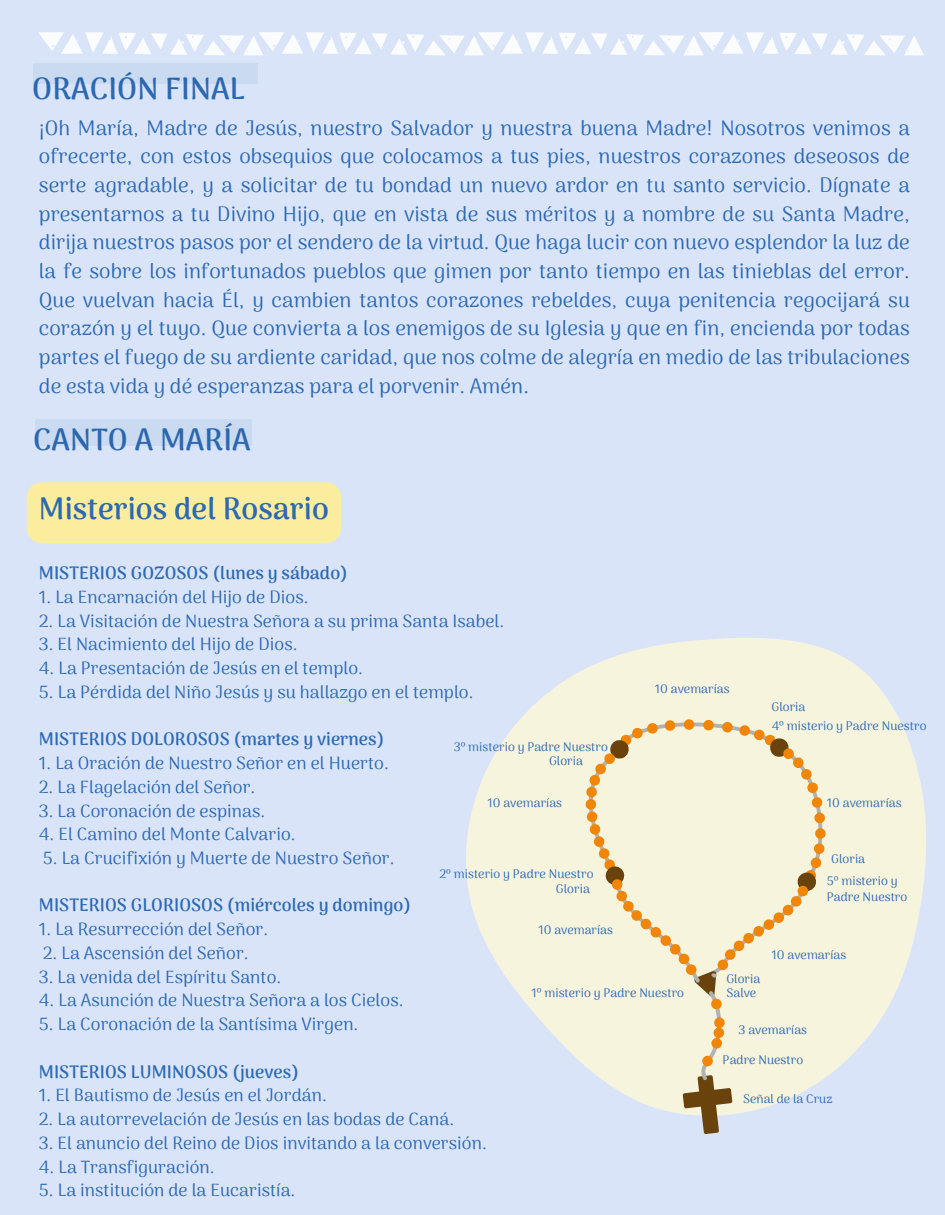
<style>
.page{position:relative;width:945px;height:1215px;background:#d9e4f9}
.page>*{position:absolute;margin:0;border:0;box-sizing:border-box;transform-origin:0 0}
.t1{font:700 30.38px "Arima Madurai";letter-spacing:.005em;color:#2d69b2}
.t2{font:20.93px/28.8px "Arima Madurai";letter-spacing:.005em;color:#2d69b2;text-align:justify}
.t3{font:17.78px "Arima Madurai";letter-spacing:.005em;color:#2d69b2}
.t4{font:700 17.78px "Arima Madurai";letter-spacing:.005em;color:#2d69b2}
.t5{font:12.6px/16.7px "Arima Madurai";letter-spacing:.005em;color:#2d69b2}
</style>
<div class="page">
<svg style="left:38px;top:32px;width:886px;height:23px"></svg>
<div style="left:35px;top:419px;width:217px;height:27px;background:#cadaf0"></div>
<div style="left:33px;top:63px;width:225px;height:21px;background:#cadaf0"></div>
<svg style="left:466px;top:638px;width:460px;height:438px;fill:#f7f4de"></svg>
<svg style="left:582px;top:713px;width:245px;height:421px;background:#f0e8d0"></svg>
<div style="left:27px;top:482px;width:314px;height:61px;background:#faee9e"></div>
<h1 class="t1" style="left:32px;top:70px;width:214px">ORACIÓN FINAL</h1>
<p class="t2" style="left:39px;top:113px;width:873px">¡Oh María, Madre de Jesús, nuestro Salvador y nuestra buena Madre! Nosotros venimos a ofrecerte, con estos obsequios que colocamos a tus pies, nuestros corazones deseosos de serte agradable, y a solicitar de tu bondad un nuevo ardor en tu santo servicio. Dígnate a presentarnos a tu Divino Hijo, que en vista de sus méritos y a nombre de su Santa Madre, dirija nuestros pasos por el sendero de la virtud. Que haga lucir con nuevo esplendor la luz de la fe sobre los infortunados pueblos que gimen por tanto tiempo en las tinieblas del error.<br>Que vuelvan hacia Él, y cambien tantos corazones rebeldes, cuya penitencia regocijará su corazón y el tuyo. Que convierta a los enemigos de su Iglesia y que en fin, encienda por todas partes el fuego de su ardiente caridad, que nos colme de alegría en medio de las tribulaciones de esta vida y dé esperanzas para el porvenir. Amén.</p>
<h1 class="t1" style="left:33px;top:422px;width:219px">CANTO A MARÍA</h1>
<h1 class="t1" style="left:39px;top:490px;width:292px">Misterios del Rosario</h1>
<p class="t4" style="left:39px;top:563px;width:311px">MISTERIOS GOZOSOS (lunes y sábado)</p>
<p class="t3" style="left:39px;top:586px;width:271px">1. La Encarnación del Hijo de Dios.</p>
<p class="t3" style="left:39px;top:610px;width:467px">2. La Visitación de Nuestra Señora a su prima Santa Isabel.</p>
<p class="t3" style="left:39px;top:634px;width:260px">3. El Nacimiento del Hijo de Dios.</p>
<p class="t3" style="left:39px;top:658px;width:326px">4. La Presentación de Jesús en el templo.</p>
<p class="t3" style="left:39px;top:681px;width:436px">5. La Pérdida del Niño Jesús y su hallazgo en el templo.</p>
<p class="t4" style="left:39px;top:729px;width:347px">MISTERIOS DOLOROSOS (martes y viernes)</p>
<p class="t3" style="left:39px;top:753px;width:351px">1. La Oración de Nuestro Señor en el Huerto.</p>
<p class="t3" style="left:39px;top:776px;width:218px">2. La Flagelación del Señor.</p>
<p class="t3" style="left:39px;top:800px;width:228px">3. La Coronación de espinas.</p>
<p class="t3" style="left:39px;top:824px;width:258px">4. El Camino del Monte Calvario.</p>
<p class="t3" style="left:43px;top:847px;width:353px">5. La Crucifixión y Muerte de Nuestro Señor.</p>
<p class="t4" style="left:39px;top:895px;width:374px">MISTERIOS GLORIOSOS (miércoles y domingo)</p>
<p class="t3" style="left:39px;top:919px;width:231px">1. La Resurrección del Señor.</p>
<p class="t3" style="left:43px;top:942px;width:207px">2. La Ascensión del Señor.</p>
<p class="t3" style="left:39px;top:966px;width:244px">3. La venida del Espíritu Santo.</p>
<p class="t3" style="left:39px;top:990px;width:366px">4. La Asunción de Nuestra Señora a los Cielos.</p>
<p class="t3" style="left:39px;top:1014px;width:321px">5. La Coronación de la Santísima Virgen.</p>
<p class="t4" style="left:39px;top:1061px;width:262px">MISTERIOS LUMINOSOS (jueves)</p>
<p class="t3" style="left:39px;top:1085px;width:289px">1. El Bautismo de Jesús en el Jordán.</p>
<p class="t3" style="left:39px;top:1109px;width:417px">2. La autorrevelación de Jesús en las bodas de Caná.</p>
<p class="t3" style="left:39px;top:1132px;width:449px">3. El anuncio del Reino de Dios invitando a la conversión.</p>
<p class="t3" style="left:39px;top:1156px;width:177px">4. La Transfiguración.</p>
<p class="t3" style="left:39px;top:1180px;width:258px">5. La institución de la Eucaristía.</p>
<p class="t5" style="left:655px;top:680px;width:76px">10 avemarías</p>
<p class="t5" style="left:772px;top:699px;width:35px">Gloria</p>
<p class="t5" style="left:772px;top:717px;width:156px">4º misterio y Padre Nuestro</p>
<p class="t5" style="left:454px;top:738px;width:156px">3º misterio y Padre Nuestro</p>
<p class="t5" style="left:549px;top:752px;width:35px">Gloria</p>
<p class="t5" style="left:487px;top:794px;width:76px">10 avemarías</p>
<p class="t5" style="left:827px;top:794px;width:76px">10 avemarías</p>
<p class="t5" style="left:831px;top:851px;width:35px">Gloria</p>
<p class="t5" style="left:439px;top:865px;width:156px">2º misterio y Padre Nuestro</p>
<p class="t5" style="left:827px;top:872px;width:82px">5º misterio y<br>Padre Nuestro</p>
<p class="t5" style="left:556px;top:880px;width:35px">Gloria</p>
<p class="t5" style="left:538px;top:921px;width:76px">10 avemarías</p>
<p class="t5" style="left:772px;top:946px;width:76px">10 avemarías</p>
<p class="t5" style="left:726px;top:971px;width:35px;line-height:14.2px">Gloria<br>Salve</p>
<p class="t5" style="left:739px;top:1022px;width:70px">3 avemarías</p>
<p class="t5" style="left:723px;top:1052px;width:82px">Padre Nuestro</p>
<p class="t5" style="left:743px;top:1090px;width:91px">Señal de la Cruz</p>
<p class="t5" style="left:532px;top:984px;width:154px">1º misterio y Padre Nuestro</p>
</div>
